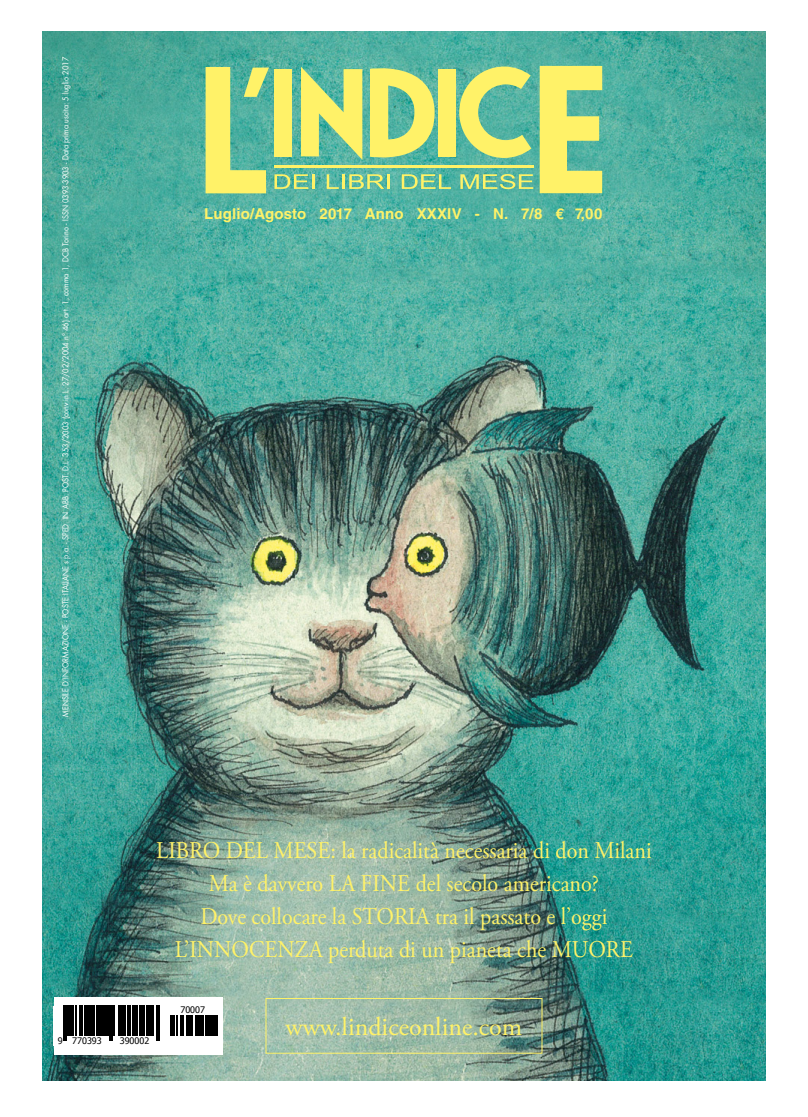
<style>
.page{position:relative;width:808px;height:1117px;background:#fff}
.page>*{position:absolute;margin:0;border:0;box-sizing:border-box;transform-origin:0 0}
.t1{font:26px "Adobe Garamond Pro";color:#fff268}
.t2{font:24px/33px "Adobe Garamond Pro";color:#fff268;text-align:center;scale:.92 1}
.t3{font:700 15px "Helvetica LT Std";letter-spacing:.01em;color:#fff268}
.t4{font:9px "Tahoma";color:#000}
.t5{font:8px "Futura Std";color:#fff;scale:.9 1}
</style>
<div class="page">
<img style="left:43px;top:31px;width:722px;height:1049px">
<div style="left:439px;top:69px;width:17px;height:88px;background:#fff268"></div>
<svg style="left:540px;top:66px;width:62px;height:127px;background:#d1e177"></svg>
<hr style="left:275px;top:165px;width:259px;height:3px;background:#fff268">
<svg style="left:459px;top:67px;width:72px;height:91px;background:#9fce88"></svg>
<svg style="left:460px;top:174px;width:73px;height:15px"></svg>
<svg style="left:206px;top:60px;width:245px;height:133px;background:#a4d086"></svg>
<div style="left:266px;top:998px;width:276px;height:55px;border:1px solid #fff268"></div>
<div style="left:54px;top:997px;width:168px;height:58px;background:#fff"></div>
<svg style="left:63px;top:1006px;width:152px;height:35px"></svg>
<hr style="left:64px;top:1006px;width:1px;height:35px;background:#000">
<hr style="left:66px;top:1006px;width:1px;height:35px;background:#000">
<hr style="left:68px;top:1006px;width:3px;height:30px;background:#000">
<hr style="left:72px;top:1006px;width:2px;height:30px;background:#000">
<hr style="left:76px;top:1006px;width:1px;height:30px;background:#000">
<hr style="left:80px;top:1006px;width:1px;height:30px;background:#000">
<hr style="left:82px;top:1006px;width:1px;height:30px;background:#000">
<hr style="left:85px;top:1006px;width:3px;height:30px;background:#000">
<hr style="left:89px;top:1006px;width:4px;height:30px;background:#000">
<hr style="left:94px;top:1006px;width:1px;height:30px;background:#000">
<hr style="left:97px;top:1006px;width:1px;height:30px;background:#000">
<hr style="left:99px;top:1006px;width:3px;height:30px;background:#000">
<hr style="left:103px;top:1006px;width:4px;height:30px;background:#000">
<hr style="left:108px;top:1006px;width:1px;height:30px;background:#000">
<hr style="left:110px;top:1006px;width:1px;height:35px;background:#000">
<hr style="left:112px;top:1006px;width:1px;height:35px;background:#000">
<hr style="left:114px;top:1006px;width:1px;height:30px;background:#000">
<hr style="left:119px;top:1006px;width:1px;height:30px;background:#000">
<hr style="left:121px;top:1006px;width:3px;height:30px;background:#000">
<hr style="left:125px;top:1006px;width:1px;height:30px;background:#000">
<hr style="left:128px;top:1006px;width:3px;height:30px;background:#000">
<hr style="left:133px;top:1006px;width:1px;height:30px;background:#000">
<hr style="left:135px;top:1006px;width:3px;height:30px;background:#000">
<hr style="left:140px;top:1006px;width:1px;height:30px;background:#000">
<hr style="left:142px;top:1006px;width:3px;height:30px;background:#000">
<hr style="left:147px;top:1006px;width:1px;height:30px;background:#000">
<hr style="left:149px;top:1006px;width:2px;height:30px;background:#000">
<hr style="left:152px;top:1006px;width:2px;height:30px;background:#000">
<hr style="left:156px;top:1006px;width:1px;height:35px;background:#000">
<hr style="left:158px;top:1006px;width:1px;height:35px;background:#000">
<svg style="left:170px;top:1015px;width:13px;height:21px"></svg>
<hr style="left:186px;top:1015px;width:2px;height:21px;background:#000">
<svg style="left:189px;top:1015px;width:3px;height:21px"></svg>
<hr style="left:195px;top:1015px;width:2px;height:21px;background:#000">
<svg style="left:198px;top:1015px;width:5px;height:21px"></svg>
<hr style="left:205px;top:1015px;width:3px;height:21px;background:#000">
<svg style="left:209px;top:1015px;width:1px;height:21px"></svg>
<hr style="left:211px;top:1015px;width:3px;height:21px;background:#000">
<hr style="left:215px;top:1015px;width:2px;height:21px;background:#000">
<p class="t5" style="left:60px;top:717px;width:735px;rotate:-90deg">MENSILE D’INFORMAzIONE - POSTE ITALIANE s.p.a. - sped. in abb. post. D.L. 353/2003 (conv.in L. 27/02/2004 n° 46) art. 1, comma 1, DCB Torino - issn 0393-3903 - Data prima uscita: 5 luglio 2017</p>
<h3 class="t3" style="left:204px;top:205px;width:400px">Luglio/Agosto 2017 Anno XXXIV - N. 7/8 € 7,00</h3>
<h2 class="t2" style="left:156px;top:835px;width:540px">LIBRO DEL MESE: la radicalità necessaria di don Milani Ma è davvero LA FINE del secolo americano?<br>Dove collocare la STORIA tra il passato e l’oggi L’INNOCENZA perduta di un pianeta che MUORE</h2>
<p class="t4" style="left:180px;top:1004px;width:26px">70007</p>
<p class="t4" style="left:58px;top:1034px;width:45px">9 770393</p>
<p class="t4" style="left:120px;top:1034px;width:31px">390002</p>
<h1 class="t1" style="left:286px;top:1011px;width:238px">www.lindiceonline.com</h1>
</div>
